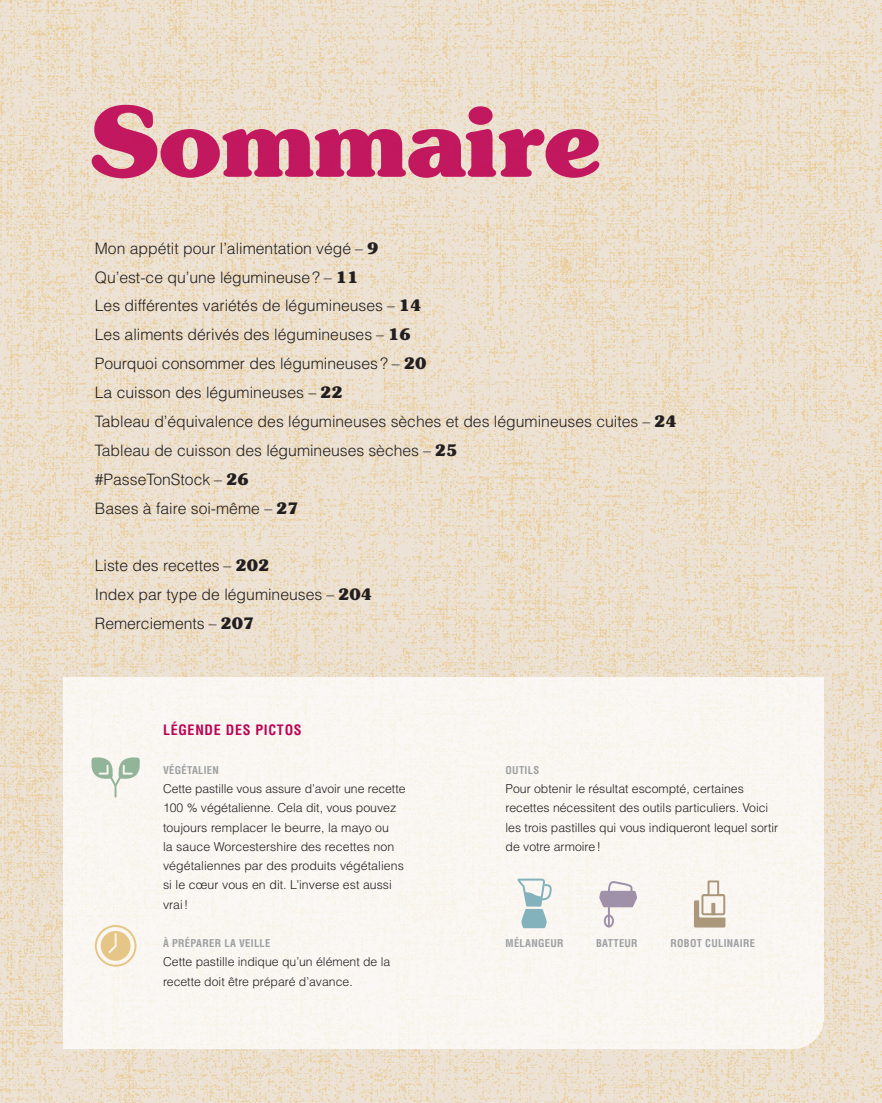
<style>
.page{position:relative;width:882px;height:1103px;background:#fff}
.page>*{position:absolute;margin:0;border:0;box-sizing:border-box;transform-origin:0 0}
.t1{font:700 96.25px "Souvenir";color:#bd0253}
.t2{font:300 15.75px/28.9px "Helvetica LT Std";color:#231f20}
.t3{font:700 condensed 14px "Helvetica LT Std";letter-spacing:.05em;color:#bd0253}
.t4{font:300 12.25px/19.2px "Helvetica LT Std";color:#231f20}
.t5{font:700 condensed 10.5px "Helvetica LT Std";letter-spacing:.03em;color:#9d9fa2}
.s1{font-family:"Souvenir";font-weight:700}
</style>
<div class="page">
<img style="left:0;top:0;width:882px;height:1102px">
<svg style="left:63px;top:677px;width:761px;height:372px;fill:#f9f7f4"></svg>
<svg style="left:515px;top:877px;width:38px;height:52px"></svg>
<svg style="left:598px;top:881px;width:77px;height:47px"></svg>
<svg style="left:694px;top:879px;width:32px;height:48px"></svg>
<svg style="left:711px;top:902px;width:4px;height:13px"></svg>
<svg style="left:95px;top:925px;width:41px;height:41px"></svg>
<svg style="left:90px;top:757px;width:51px;height:41px"></svg>
<h1 class="t1" style="left:90px;top:80px;width:513px">Sommaire</h1>
<p class="t2" style="left:95px;top:233px;width:584px">Mon appétit pour l’alimentation végé – <span class="s1">9<br></span>Qu’est-ce qu’une légumineuse? – <span class="s1">11<br></span>Les différentes variétés de légumineuses – <span class="s1">14<br></span>Les aliments dérivés des légumineuses – <span class="s1">16<br></span>Pourquoi consommer des légumineuses? – <span class="s1">20<br></span>La cuisson des légumineuses – <span class="s1">22<br></span>Tableau d’équivalence des légumineuses sèches et des légumineuses cuites – <span class="s1">24<br></span>Tableau de cuisson des légumineuses sèches – <span class="s1">25<br></span>#PasseTonStock – <span class="s1">26<br></span>Bases à faire soi-même – <span class="s1">27</span></p>
<p class="t2" style="left:95px;top:551px;width:279px">Liste des recettes – <span class="s1">202<br></span>Index par type de légumineuses – <span class="s1">204<br></span>Remerciements – <span class="s1">207</span></p>
<p class="t3" style="left:163px;top:721px;width:140px">LÉGENDE DES PICTOS</p>
<p class="t5" style="left:163px;top:763px;width:57px">VÉGÉTALIEN</p>
<p class="t4" style="left:163px;top:779px;width:244px">Cette pastille vous assure d’avoir une recette 100 % végétalienne. Cela dit, vous pouvez toujours remplacer le beurre, la mayo ou<br>la sauce Worcestershire des recettes non végétaliennes par des produits végétaliens si le cœur vous en dit. L’inverse est aussi vrai!</p>
<p class="t5" style="left:163px;top:936px;width:109px">À PRÉPARER LA VEILLE</p>
<p class="t4" style="left:163px;top:952px;width:229px">Cette pastille indique qu’un élément de la recette doit être préparé d’avance.</p>
<p class="t5" style="left:506px;top:763px;width:35px">OUTILS</p>
<p class="t4" style="left:506px;top:779px;width:274px">Pour obtenir le résultat escompté, certaines recettes nécessitent des outils particuliers. Voici les trois pastilles qui vous indiqueront lequel sortir de votre armoire!</p>
<p class="t5" style="left:506px;top:936px;width:59px">MÉLANGEUR</p>
<p class="t5" style="left:596px;top:936px;width:43px">BATTEUR</p>
<p class="t5" style="left:670px;top:936px;width:86px">ROBOT CULINAIRE</p>
</div>
